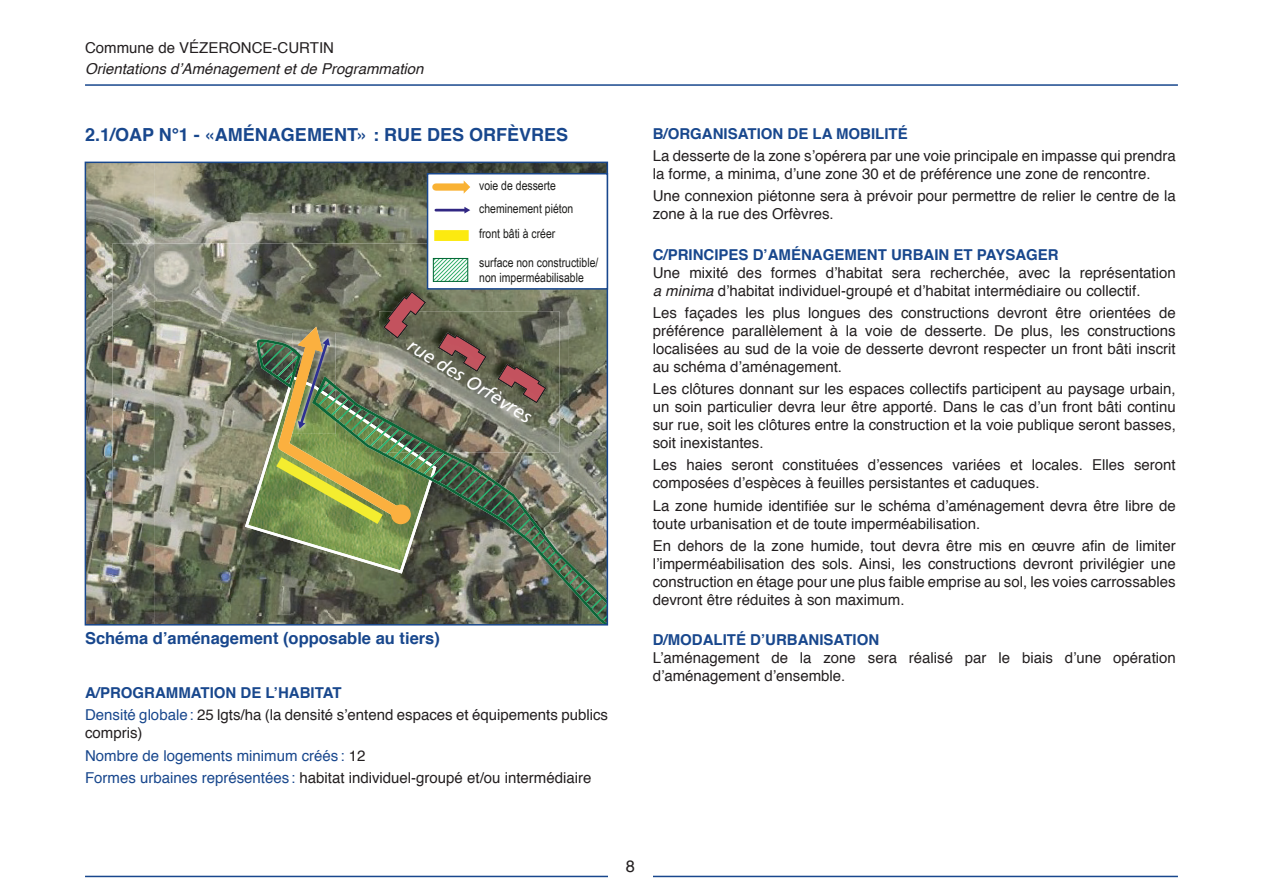
<style>
.page{position:relative;width:1263px;height:893px;background:#fff}
.page>*{position:absolute;margin:0;border:0;box-sizing:border-box;transform-origin:0 0}
.t1{font:italic 18.6px "Frutiger";color:#fff}
._1_1{font:700 18px "Helvetica";color:#18478d}
.Titre_carte{font:700 16.5px "Helvetica";color:#18478d}
.t2{font:16.5px "Helvetica";color:#231f20}
.Texte{font:15px/18px "Helvetica";color:#231f20}
.A{font:700 15px "Helvetica";color:#18478d}
.t3{font:italic 15px "Helvetica";color:#231f20}
.Texte-2{font:15px "Helvetica";color:#18478d}
.t4{font:12.75px/22.8px "Arial Narrow";color:#1d1d1b}
.s1{color:#18478d}
.s2{color:#231f20}
.s3{font-style:italic}
</style>
<div class="page">
<hr style="left:85px;top:876px;width:1093px;height:1px;background:#18478d">
<hr style="left:85px;top:84px;width:1093px;height:2px;background:#18478d">
<div style="left:608px;top:860px;width:45px;height:33px;background:#fff"></div>
<img style="left:88px;top:165px;width:517px;height:457px">
<div style="left:85px;top:162px;width:523px;height:463px;border:2px solid #18478d"></div>
<div style="left:427px;top:174px;width:180px;height:115px;background:#fff"></div>
<div style="left:436px;top:183px;width:29px;height:8px;background:#f9b234"></div>
<svg style="left:464px;top:181px;width:6px;height:13px"></svg>
<hr style="left:436px;top:209px;width:29px;height:2px;background:#312783">
<svg style="left:464px;top:207px;width:6px;height:7px"></svg>
<svg style="left:435px;top:260px;width:31px;height:20px"></svg>
<div style="left:433px;top:258px;width:35px;height:24px;border:1px solid #006533"></div>
<div style="left:434px;top:230px;width:35px;height:11px;background:#fcea10"></div>
<div style="left:427px;top:173px;width:181px;height:117px;border:2px solid #18478d"></div>
<p class="Texte" style="left:85px;top:39px;width:250px">Commune de VÉZERONCE-CURTIN</p>
<p class="t3" style="left:85px;top:57px;width:340px">Orientations d’Aménagement et de Programmation</p>
<p class="_1_1" style="left:85px;top:120px;width:484px">2.1/OAP N°1 - «AMÉNAGEMENT» : RUE DES ORFÈVRES</p>
<p class="t4" style="left:479px;top:174px;width:96px">voie de desserte cheminement piéton</p>
<p class="t4" style="left:479px;top:221px;width:78px">front bâti à créer</p>
<p class="t4" style="left:479px;top:254px;width:121px;line-height:15.3px">surface non constructible/ non imperméabilisable</p>
<p class="t1" style="left:414px;top:337px;width:143px;rotate:32deg">rue des Orfèvres</p>
<p class="Titre_carte" style="left:85px;top:625px;width:356px">Schéma d’aménagement (opposable au tiers)</p>
<p class="A" style="left:85px;top:681px;width:258px">A/PROGRAMMATION DE L’HABITAT</p>
<p class="Texte" style="left:85px;top:707px;width:524px"><span class="s1">Densité globale:</span> 25 lgts/ha (la densité s’entend espaces et équipements publics compris)</p>
<p class="Texte-2" style="left:85px;top:744px;width:282px">Nombre de logements minimum créés : <span class="s2">12</span></p>
<p class="Texte" style="left:85px;top:769px;width:508px"><span class="s1">Formes urbaines représentées :</span> habitat individuel-groupé et/ou intermédiaire</p>
<p class="A" style="left:653px;top:121px;width:257px">B/ORGANISATION DE LA MOBILITÉ</p>
<p class="Texte" style="left:653px;top:147px;width:524px">La desserte de la zone s’opérera par une voie principale en impasse qui prendra la forme, a minima, d’une zone 30 et de préférence une zone de rencontre.</p>
<p class="Texte" style="left:653px;top:188px;width:524px">Une connexion piétonne sera à prévoir pour permettre de relier le centre de la zone à la rue des Orfèvres.</p>
<p class="A" style="left:653px;top:242px;width:407px">C/PRINCIPES D’AMÉNAGEMENT URBAIN ET PAYSAGER</p>
<p class="Texte" style="left:653px;top:264px;width:524px">Une mixité des formes d’habitat sera recherchée, avec la représentation <span class="s3">a minima</span> d’habitat individuel-groupé et d’habitat intermédiaire ou collectif.</p>
<p class="Texte" style="left:653px;top:304px;width:524px;text-align:justify">Les façades les plus longues des constructions devront être orientées de préférence parallèlement à la voie de desserte. De plus, les constructions localisées au sud de la voie de desserte devront respecter un front bâti inscrit au schéma d’aménagement.</p>
<p class="Texte" style="left:653px;top:380px;width:525px;text-align:justify">Les clôtures donnant sur les espaces collectifs participent au paysage urbain, un soin particulier devra leur être apporté. Dans le cas d’un front bâti continu sur rue, soit les clôtures entre la construction et la voie publique seront basses, soit inexistantes.</p>
<p class="Texte" style="left:653px;top:457px;width:525px">Les haies seront constituées d’essences variées et locales. Elles seront composées d’espèces à feuilles persistantes et caduques.</p>
<p class="Texte" style="left:653px;top:497px;width:524px">La zone humide identifiée sur le schéma d’aménagement devra être libre de toute urbanisation et de toute imperméabilisation.</p>
<p class="Texte" style="left:653px;top:537px;width:524px;text-align:justify">En dehors de la zone humide, tout devra être mis en œuvre afin de limiter l’imperméabilisation des sols. Ainsi, les constructions devront privilégier une construction en étage pour une plus faible emprise au sol, les voies carrossables devront être réduites à son maximum.</p>
<p class="A" style="left:653px;top:628px;width:228px">D/MODALITÉ D’URBANISATION</p>
<p class="Texte" style="left:653px;top:649px;width:525px">L’aménagement de la zone sera réalisé par le biais d’une opération d’aménagement d’ensemble.</p>
<p class="t2" style="left:626px;top:854px;width:11px">8</p>
</div>
